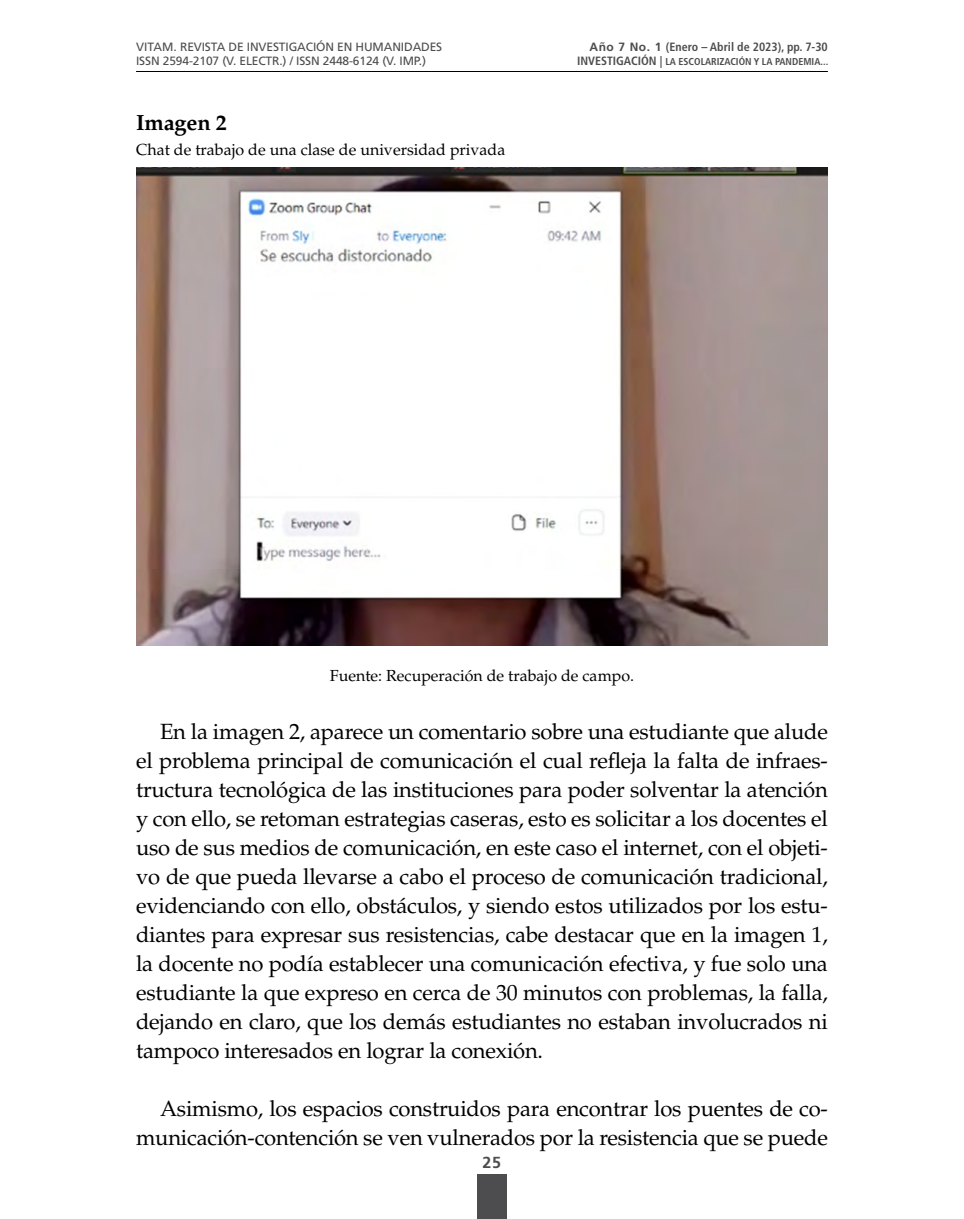
<style>
.page{position:relative;width:964px;height:1219px;background:#fff}
.page>*{position:absolute;margin:0;border:0;box-sizing:border-box;transform-origin:0 0}
.t1{font:22px/29px "Palatino LT Std";letter-spacing:-.01em;color:#000;text-align:justify}
.t2{font:700 22px "Palatino LT Std";letter-spacing:-.01em;color:#000}
.t3{font:16px "Palatino LT Std";color:#000}
.t4{font:700 16px "Frutiger LT Std";color:#4d4d4f}
.t5{font:12px/14px "Frutiger LT Std";letter-spacing:-.01em;color:#4d4d4f}
.t6{font:700 condensed 12px "Frutiger LT Std";color:#4d4d4f}
.t7{font:700 condensed 10px "Frutiger LT Std";color:#4d4d4f}
.s1{font-style:inherit}
.s2{font-stretch:normal}
.s3{font-size:12px}
</style>
<div class="page">
<img style="left:136px;top:167px;width:692px;height:479px">
<hr style="left:136px;top:71px;width:692px;height:1px;background:#000">
<div style="left:477px;top:1174px;width:30px;height:45px;background:#4d4d4f"></div>
<p class="t5" style="left:136px;top:40px;width:308px"><span class="s1">VITAM.</span> REVISTA DE INVESTIGACIÓN EN HUMANIDADES<br>ISSN 2594-2107 (V. ELECTR.) / ISSN 2448-6124 (V. IMP.)</p>
<p class="t6" style="left:589px;top:40px;width:240px"><span class="s2">Año 7 No. 1</span> (Enero – Abril de 2023), pp. 7-30</p>
<p class="t7" style="left:577px;top:56px;width:253px"><span class="s3">INVESTIGACIÓN |</span> LA ESCOLARIZACIÓN Y LA PANDEMIA...</p>
<p class="t2" style="left:136px;top:110px;width:92px">Imagen 2</p>
<p class="t3" style="left:136px;top:140px;width:371px">Chat de trabajo de una clase de universidad privada</p>
<p class="t3" style="left:330px;top:666px;width:306px">Fuente: Recuperación de trabajo de campo.</p>
<p class="t1" style="left:136px;top:717px;width:693px;text-indent:24px">En la imagen 2, aparece un comentario sobre una estudiante que alude el problema principal de comunicación el cual refleja la falta de infraes&shy;tructura tecnológica de las instituciones para poder solventar la atención y con ello, se retoman estrategias caseras, esto es solicitar a los docentes el uso de sus medios de comunicación, en este caso el internet, con el objeti&shy;vo de que pueda llevarse a cabo el proceso de comunicación tradicional, evidenciando con ello, obstáculos, y siendo estos utilizados por los estu&shy;diantes para expresar sus resistencias, cabe destacar que en la imagen 1, la docente no podía establecer una comunicación efectiva, y fue solo una estudiante la que expreso en cerca de 30 minutos con problemas, la falla, dejando en claro, que los demás estudiantes no estaban involucrados ni tampoco interesados en lograr la conexión.</p>
<p class="t1" style="left:136px;top:1094px;width:693px;text-align:right">Asimismo, los espacios construidos para encontrar los puentes de co&shy;municación-contención se ven vulnerados por la resistencia que se puede</p>
<p class="t4" style="left:482px;top:1153px;width:20px">25</p>
</div>
